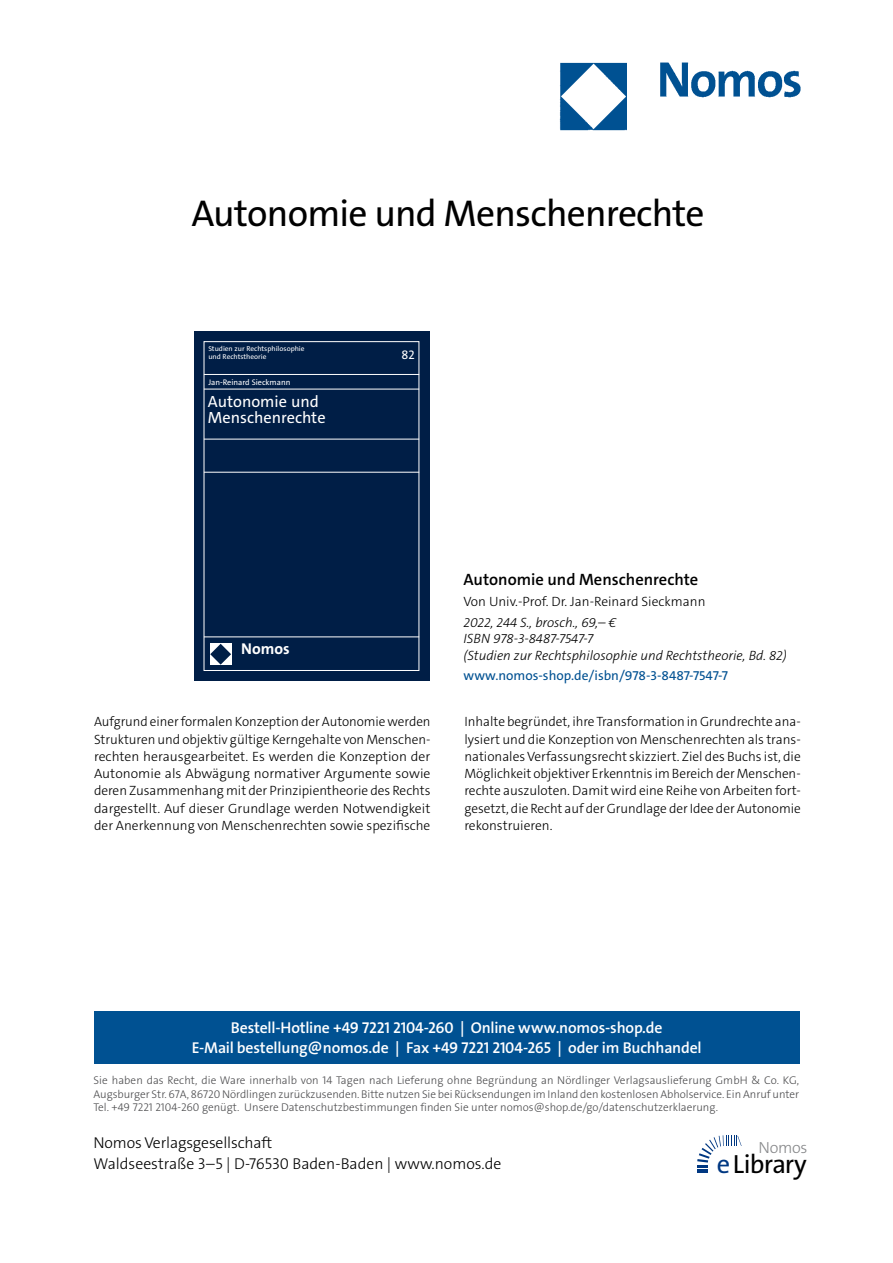
<style>
.page{position:relative;width:893px;height:1263px;background:#fff}
.page>*{position:absolute;margin:0;border:0;box-sizing:border-box;transform-origin:0 0}
.t1{font:37.5px "The Sans Os F";letter-spacing:-.02em;color:#000}
.t2{font:26.4px "The Sans Os F";letter-spacing:-.03em;color:#000}
.t3{font:600 16.5px "The Sans C5";color:#000}
.t4{font:16.35px/16.4px "The Sans C5";color:#fff}
.t5{font:300 16.2px "The Sans Os F";letter-spacing:-.02em;color:#87888a}
.t6{font:600 15.75px/21px "The Sans Os F";letter-spacing:-.01em;color:#fff;text-align:center}
.t7{font:300 15.75px/21px "The Sans Os F";color:#000}
.t8{font:700 15.75px "The Sans C5";color:#fff}
.t9{font:300 13.5px/17.2px "The Sans C5";color:#000;text-align:justify}
.t10{font:italic 300 13.5px/16.5px "The Sans C5";color:#000}
.t11{font:13.5px "The Sans C5";color:#005192}
.t12{font:12.45px "The Sans C5";color:#fff}
.t13{font:300 11.25px/13.5px "The Sans Os F";color:#4b4b4d;text-align:justify}
.t14{font:8.1px "The Sans C5";color:#fff}
.t15{font:7.05px/8.1px "The Sans C5";color:#fff;scale:1.04 1}
.s1{color:#003882}
</style>
<div class="page">
<img style="left:559px;top:62px;width:242px;height:69px">
<div style="left:94px;top:1011px;width:705px;height:52px;background:#005192"></div>
<svg style="left:697px;top:1135px;width:45px;height:38px"></svg>
<div style="left:194px;top:331px;width:236px;height:349px;background:#001e46"></div>
<div style="left:204px;top:341px;width:215px;height:330px;border:1px solid #fff"></div>
<hr style="left:204px;top:374px;width:215px;height:1px;background:#fff">
<hr style="left:204px;top:389px;width:215px;height:1px;background:#fff">
<hr style="left:204px;top:439px;width:215px;height:1px;background:#fff">
<hr style="left:204px;top:472px;width:215px;height:1px;background:#fff">
<hr style="left:204px;top:637px;width:215px;height:1px;background:#fff">
<div style="left:210px;top:643px;width:21px;height:22px;background:#fff"></div>
<svg style="left:210px;top:644px;width:21px;height:21px"></svg>
<h1 class="t1" style="left:191px;top:199px;width:515px">Autonomie und Menschenrechte</h1>
<p class="t15" style="left:208px;top:345px;width:94px">Studien zur Rechtsphilosophie und Rechtstheorie</p>
<p class="t12" style="left:402px;top:347px;width:14px">82</p>
<p class="t14" style="left:208px;top:377px;width:84px">Jan-Reinard Sieckmann</p>
<p class="t4" style="left:208px;top:393px;width:119px">Autonomie und<br>Menschenrechte</p>
<p class="t8" style="left:241px;top:639px;width:50px">Nomos</p>
<p class="t3" style="left:463px;top:569px;width:236px">Autonomie und Menschenrechte</p>
<p class="t9" style="left:463px;top:593px;width:244px">Von Univ.-Prof. Dr. Jan-Reinard Sieckmann</p>
<p class="t10" style="left:463px;top:614px;width:325px">2022, 244 S., brosch., 69,– €<br>ISBN 978-3-8487-7547-7<br>(Studien zur Rechtsphilosophie und Rechtstheorie, Bd. 82)</p>
<p class="t11" style="left:463px;top:667px;width:266px">www.nomos-shop.de/isbn/978-3-8487-7547-7</p>
<p class="t9" style="left:94px;top:713px;width:338px">Aufgrund einer formalen Konzeption der Autonomie werden Strukturen und objektiv gültige Kerngehalte von Menschen&shy;rechten herausgearbeitet. Es werden die Konzeption der Autonomie als Abwägung normativer Argumente sowie deren Zusammenhang mit der Prinzipientheorie des Rechts dargestellt. Auf dieser Grundlage werden Notwendigkeit der Anerkennung von Menschenrechten sowie spezifische</p>
<p class="t9" style="left:464px;top:713px;width:338px">Inhalte begründet, ihre Transformation in Grundrechte ana&shy;lysiert und die Konzeption von Menschenrechten als trans&shy;nationales Verfassungsrecht skizziert. Ziel des Buchs ist, die Möglichkeit objektiver Erkenntnis im Bereich der Menschen&shy;rechte auszuloten. Damit wird eine Reihe von Arbeiten fort&shy;gesetzt, die Recht auf der Grundlage der Idee der Autonomie rekonstruieren.</p>
<p class="t6" style="left:192px;top:1017px;width:511px">Bestell-Hotline +49 7221 2104-260 | Online www.nomos-shop.de<br>E-Mail bestellung@nomos.de | Fax +49 7221 2104-265 | oder im Buchhandel</p>
<p class="t13" style="left:94px;top:1074px;width:707px">Sie haben das Recht, die Ware innerhalb von 14 Tagen nach Lieferung ohne Begründung an Nördlinger Verlagsauslieferung GmbH &amp; Co. KG, Augsburger Str. 67A, 86720 Nördlingen zurückzusenden. Bitte nutzen Sie bei Rücksendungen im Inland den kostenlosen Abholservice. Ein Anruf unter Tel. +49 7221 2104-260 genügt. Unsere Datenschutzbestimmungen finden Sie unter nomos@shop.de/go/datenschutzerklaerung.</p>
<p class="t7" style="left:94px;top:1133px;width:409px">Nomos Verlagsgesellschaft<br>Waldseestraße 3–5 | D-76530 Baden-Baden | www.nomos.de</p>
<p class="t5" style="left:758px;top:1137px;width:51px">Nomos</p>
<h2 class="t2" style="left:717px;top:1153px;width:91px"><span class="s1">e</span>Library</h2>
</div>
